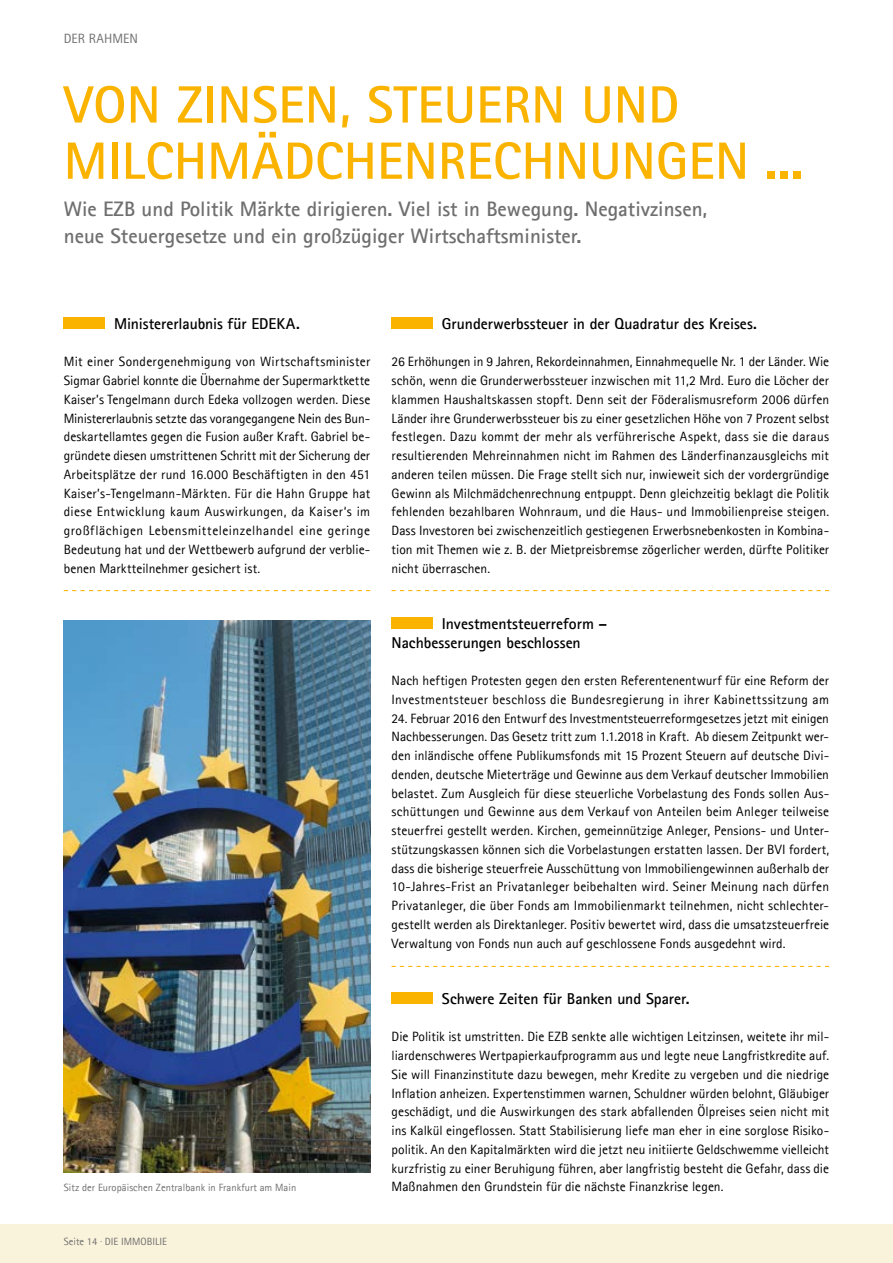
<style>
.page{position:relative;width:893px;height:1263px;background:#fff}
.page>*{position:absolute;margin:0;border:0;box-sizing:border-box;transform-origin:0 0}
.t1{font:700 52.5px/56.2px "Agfa Rotis Sans Serif";letter-spacing:.005em;color:#fab400}
.t2{font:700 21px/27px "Agfa Rotis Sans Serif";color:#706f6f}
.t3{font:700 15.75px/18.8px "Agfa Rotis Sans Serif";color:#000}
.t4{font:13.5px/18.8px "Agfa Rotis Sans Serif";letter-spacing:.005em;color:#000;text-align:justify}
.t5{font:13.5px "Agfa Rotis Sans Serif";letter-spacing:.005em;color:#706f6f}
.t6{font:10.5px "Agfa Rotis Sans Serif";letter-spacing:.005em;color:#706f6f}
.s1{font-weight:300}
</style>
<div class="page">
<div style="left:0;top:1225px;width:893px;height:38px;background:#faf3dc"></div>
<div style="left:392px;top:317px;width:41px;height:12px;background:#fab400"></div>
<div style="left:392px;top:617px;width:41px;height:12px;background:#fab400"></div>
<div style="left:64px;top:317px;width:41px;height:12px;background:#fab400"></div>
<div style="left:392px;top:992px;width:41px;height:12px;background:#fab400"></div>
<img style="left:64px;top:621px;width:306px;height:552px">
<svg style="left:392px;top:590px;width:437px;height:1px"></svg>
<svg style="left:64px;top:590px;width:306px;height:1px"></svg>
<svg style="left:392px;top:966px;width:437px;height:1px"></svg>
<p class="t5" style="left:64px;top:31px;width:76px">DER RAHMEN</p>
<h1 class="t1" style="left:64px;top:76px;width:741px">VON ZINSEN, STEUERN UND<br>MILCHMÄDCHENRECHNUNGEN ...</h1>
<h2 class="t2" style="left:64px;top:195px;width:645px">Wie EZB und Politik Märkte dirigieren. Viel ist in Bewegung. Negativzinsen, neue Steuergesetze und ein großzügiger Wirtschaftsminister.</h2>
<p class="t3" style="left:114px;top:314px;width:187px">Ministererlaubnis für EDEKA.</p>
<p class="t4" style="left:64px;top:352px;width:308px">Mit einer Sondergenehmigung von Wirtschaftsminister Sigmar Gabriel konnte die Übernahme der Supermarktkette Kaiser’s Tengelmann durch Edeka vollzogen werden. Diese Ministererlaubnis setzte das vorangegangene Nein des Bun&shy;deskartellamtes gegen die Fusion außer Kraft. Gabriel be&shy;gründete diesen umstrittenen Schritt mit der Sicherung der Arbeitsplätze der rund 16.000 Beschäftigten in den 451<br>Kaiser’s-Tengelmann-Märkten. Für die Hahn Gruppe hat diese Entwicklung kaum Auswirkungen, da Kaiser‘s im großflächigen Lebensmitteleinzelhandel eine geringe Bedeutung hat und der Wettbewerb aufgrund der verblie&shy;benen Marktteilnehmer gesichert ist.</p>
<p class="t3" style="left:442px;top:314px;width:317px">Grunderwerbssteuer in der Quadratur des Kreises.</p>
<p class="t4" style="left:392px;top:352px;width:439px">26 Erhöhungen in 9 Jahren, Rekordeinnahmen, Einnahmequelle Nr. 1 der Länder. Wie schön, wenn die Grunderwerbssteuer inzwischen mit 11,2 Mrd. Euro die Löcher der klammen Haushaltskassen stopft. Denn seit der Föderalismusreform 2006 dürfen Länder ihre Grunderwerbssteuer bis zu einer gesetzlichen Höhe von 7 Prozent selbst festlegen. Dazu kommt der mehr als verführerische Aspekt, dass sie die daraus resultierenden Mehreinnahmen nicht im Rahmen des Länderfinanzausgleichs mit anderen teilen müssen. Die Frage stellt sich nur, inwieweit sich der vordergründige Gewinn als Milchmädchenrechnung entpuppt. Denn gleichzeitig beklagt die Politik fehlenden bezahlbaren Wohnraum, und die Haus- und Immobilienpreise steigen.<br>Dass Investoren bei zwischenzeitlich gestiegenen Erwerbsnebenkosten in Kombina&shy;tion mit Themen wie z. B. der Mietpreisbremse zögerlicher werden, dürfte Politiker nicht überraschen.</p>
<p class="t3" style="left:392px;top:614px;width:217px;text-indent:50px">Investmentsteuerreform –<br>Nachbesserungen beschlossen</p>
<p class="t4" style="left:392px;top:671px;width:439px">Nach heftigen Protesten gegen den ersten Referentenentwurf für eine Reform der<br>Investmentsteuer beschloss die Bundesregierung in ihrer Kabinettssitzung am</p>
<p class="t4" style="left:392px;top:708px;width:439px">24. Februar 2016 den Entwurf des Investmentsteuerreformgesetzes jetzt mit einigen Nachbesserungen. Das Gesetz tritt zum 1.1.2018 in Kraft. Ab diesem Zeitpunkt wer&shy;den inländische offene Publikumsfonds mit 15 Prozent Steuern auf deutsche Divi&shy;denden, deutsche Mieterträge und Gewinne aus dem Verkauf deutscher Immobilien belastet. Zum Ausgleich für diese steuerliche Vorbelastung des Fonds sollen Aus&shy;schüttungen und Gewinne aus dem Verkauf von Anteilen beim Anleger teilweise steuerfrei gestellt werden. Kirchen, gemeinnützige Anleger, Pensions- und Unter&shy;stützungskassen können sich die Vorbelastungen erstatten lassen. Der BVI fordert, dass die bisherige steuerfreie Ausschüttung von Immobiliengewinnen außerhalb der 10-Jahres-Frist an Privatanleger beibehalten wird. Seiner Meinung nach dürfen Privatanleger, die über Fonds am Immobilienmarkt teilnehmen, nicht schlechter&shy;gestellt werden als Direktanleger. Positiv bewertet wird, dass die umsatzsteuerfreie Verwaltung von Fonds nun auch auf geschlossene Fonds ausgedehnt wird.</p>
<p class="t3" style="left:442px;top:989px;width:249px">Schwere Zeiten für Banken und Sparer.</p>
<p class="t4" style="left:392px;top:1027px;width:439px">Die Politik ist umstritten. Die EZB senkte alle wichtigen Leitzinsen, weitete ihr mil&shy;liardenschweres Wertpapierkaufprogramm aus und legte neue Langfristkredite auf.<br>Sie will Finanzinstitute dazu bewegen, mehr Kredite zu vergeben und die niedrige Inflation anheizen. Expertenstimmen warnen, Schuldner würden belohnt, Gläubiger geschädigt, und die Auswirkungen des stark abfallenden Ölpreises seien nicht mit ins Kalkül eingeflossen. Statt Stabilisierung liefe man eher in eine sorglose Risiko&shy;politik. An den Kapitalmärkten wird die jetzt neu initiierte Geldschwemme vielleicht kurzfristig zu einer Beruhigung führen, aber langfristig besteht die Gefahr, dass die</p>
<p class="t6" style="left:64px;top:1181px;width:234px">Sitz der Europäischen Zentralbank in Frankfurt am Main</p>
<p class="t4" style="left:392px;top:1177px;width:334px">Maßnahmen den Grundstein für die nächste Finanzkrise legen.</p>
<p class="t6" style="left:64px;top:1235px;width:105px">Seite 14 <span class="s1">·</span> DIE IMMOBILIE</p>
</div>
